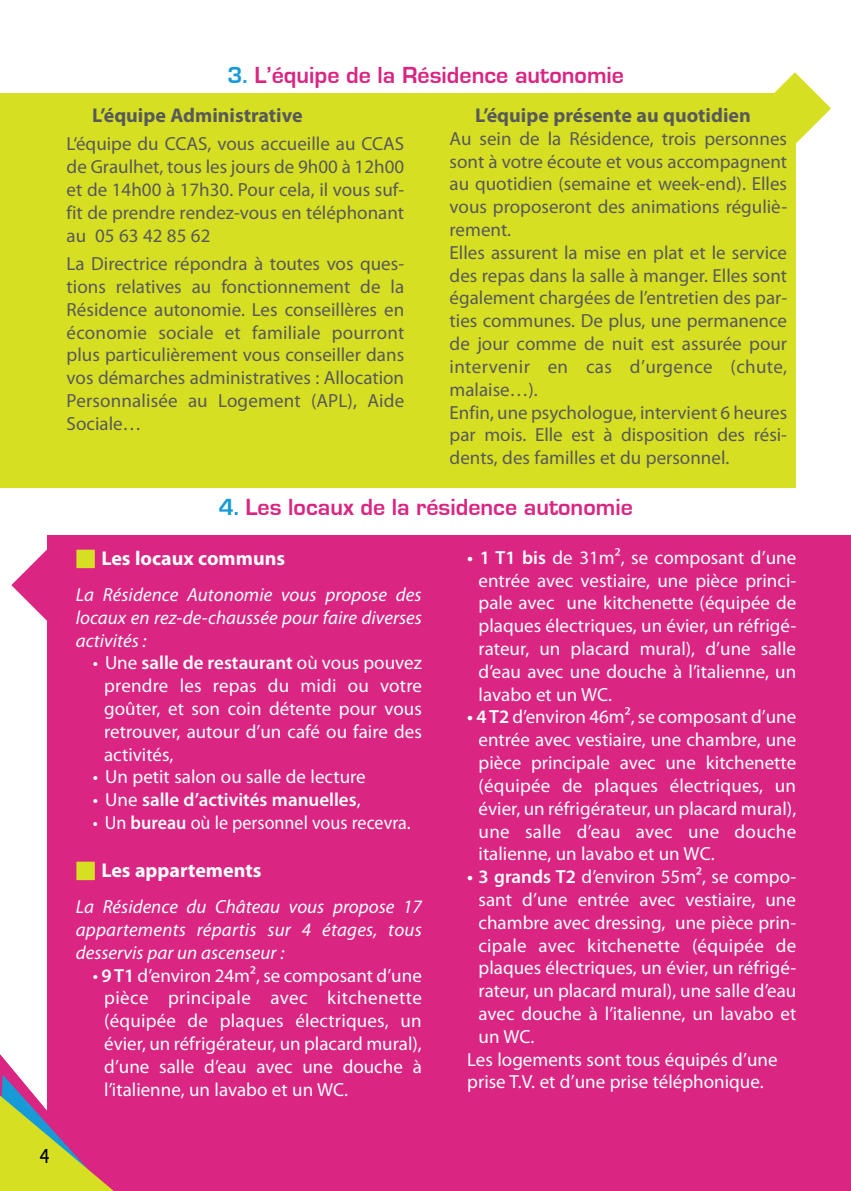
<style>
.page{position:relative;width:851px;height:1191px;background:#fff}
.page>*{position:absolute;margin:0;border:0;box-sizing:border-box;transform-origin:0 0}
.t1{font:700 24px "Eurostile";color:#da2582}
.t2{font:700 20px "Myriad Pro";color:#58595b}
.t3{font:700 20px "Myriad Pro";color:#fff}
.t4{font:500 20px "Circula";color:#000}
.t5{font:19px/22.8px "Myriad Pro";color:#fff;text-align:justify}
.t6{font:19px/22.8px "Myriad Pro";color:#58595b;text-align:justify}
.t7{font:italic 19px/22.8px "Myriad Pro";color:#fff;text-align:justify}
.t8{font:19px "Myriad Pro";color:#fff;scale:.95 1}
.t9{font:600 19px "Myriad Pro";color:#fff}
.s1{color:#179bd7}
.s2{color:#d7df23}
.s3{font-weight:600}
.s4{font-weight:400}
</style>
<div class="page">
<svg style="left:11px;top:549px;width:36px;height:72px"></svg>
<svg style="left:774px;top:72px;width:56px;height:72px"></svg>
<div style="left:47px;top:535px;width:803px;height:656px;background:#da2582"></div>
<div style="left:0;top:93px;width:795px;height:395px;background:#d7df23"></div>
<svg style="left:0;top:1054px;width:114px;height:137px"></svg>
<p class="t1" style="left:227px;top:62px;width:398px"><span class="s1">3.</span> L’équipe de la Résidence autonomie</p>
<p class="t2" style="left:67px;top:104px;width:237px"><span class="s2">■</span> L’équipe Administrative</p>
<p class="t6" style="left:67px;top:132px;width:339px">L‘équipe du CCAS, vous accueille au CCAS de Graulhet, tous les jours de 9h00 à 12h00 et de 14h00 à 17h30. Pour cela, il vous suf&shy;fit de prendre rendez-vous en téléphonant au 05 63 42 85 62</p>
<p class="t6" style="left:67px;top:252px;width:339px">La Directrice répondra à toutes vos ques&shy;tions relatives au fonctionnement de la Résidence autonomie. Les conseillères en économie sociale et familiale pourront plus particulièrement vous conseiller dans vos démarches administratives : Allocation Personnalisée au Logement (APL), Aide Sociale…</p>
<p class="t2" style="left:449px;top:104px;width:302px"><span class="s2">■</span> L’équipe présente au quotidien</p>
<p class="t6" style="left:449px;top:127px;width:339px;text-align:left">Au sein de la Résidence, trois personnes sont à votre écoute et vous accompagnent au quotidien (semaine et week-end). Elles vous proposeront des animations réguliè&shy;rement.<br>Elles assurent la mise en plat et le service des repas dans la salle à manger. Elles sont également chargées de l’entretien des par&shy;ties communes. De plus, une permanence de jour comme de nuit est assurée pour intervenir en cas d’urgence (chute, malaise…).<br>Enfin, une psychologue, intervient 6 heures par mois. Elle est à disposition des rési&shy;dents, des familles et du personnel.</p>
<p class="t1" style="left:219px;top:494px;width:415px"><span class="s1">4.</span> Les locaux de la résidence autonomie</p>
<p class="t3" style="left:76px;top:547px;width:211px"><span class="s2">■</span> Les locaux communs</p>
<p class="t7" style="left:76px;top:583px;width:347px">La Résidence Autonomie vous propose des locaux en rez-de-chaussée pour faire diverses activités :</p>
<p class="t5" style="left:104px;top:651px;width:319px;text-indent:-11px">• Une <span class="s3">salle de restaurant</span> où vous pouvez prendre les repas du midi ou votre goûter, et son coin détente pour vous retrouver, autour d’un café ou faire des activités,</p>
<p class="t5" style="left:93px;top:765px;width:274px">• Un petit salon ou salle de lecture</p>
<p class="t9" style="left:93px;top:787px;width:269px"><span class="s4">• Une</span> salle d’activités manuelles<span class="s4">,</span></p>
<p class="t8" style="left:93px;top:811px;width:336px">• Un <span class="s3">bureau</span> où le personnel vous recevra.</p>
<p class="t3" style="left:76px;top:859px;width:187px"><span class="s2">■</span> Les appartements</p>
<p class="t7" style="left:76px;top:895px;width:347px">La Résidence du Château vous propose 17 appartements répartis sur 4 étages, tous desservis par un ascenseur :</p>
<p class="t5" style="left:104px;top:963px;width:319px;text-indent:-11px">• <span class="s3">9 T1</span> d’environ 24m², se composant d’une pièce principale avec kitchenette (équipée de plaques électriques, un évier, un réfrigérateur, un placard mural), d’une salle d’eau avec une douche à l’italienne, un lavabo et un WC.</p>
<p class="t5" style="left:478px;top:546px;width:319px;text-indent:-11px"><span class="s3">• 1 T1 bis</span> de 31m², se composant d’une entrée avec vestiaire, une pièce princi&shy;pale avec une kitchenette (équipée de plaques électriques, un évier, un réfrigé&shy;rateur, un placard mural), d’une salle d’eau avec une douche à l’italienne, un lavabo et un WC.</p>
<p class="t5" style="left:478px;top:705px;width:319px;text-indent:-11px"><span class="s3">• 4 T2</span> d’environ 46m², se composant d’une entrée avec vestiaire, une chambre, une pièce principale avec une kitchenette (équipée de plaques électriques, un évier, un réfrigérateur, un placard mural), une salle d’eau avec une douche italienne, un lavabo et un WC.</p>
<p class="t5" style="left:467px;top:865px;width:330px"><span class="s3">• 3 grands T2</span> d’environ 55m², se compo-</p>
<p class="t5" style="left:478px;top:888px;width:319px">sant d’une entrée avec vestiaire, une</p>
<p class="t5" style="left:478px;top:910px;width:319px">chambre avec dressing, une pièce prin-</p>
<p class="t5" style="left:478px;top:933px;width:319px">cipale avec kitchenette (équipée de</p>
<p class="t5" style="left:478px;top:956px;width:319px">plaques électriques, un évier, un réfrigé-</p>
<p class="t5" style="left:478px;top:979px;width:319px">rateur, un placard mural), une salle d’eau</p>
<p class="t5" style="left:478px;top:1002px;width:319px">avec douche à l’italienne, un lavabo et</p>
<p class="t5" style="left:478px;top:1024px;width:57px">un WC.</p>
<p class="t5" style="left:467px;top:1047px;width:312px">Les logements sont tous équipés d’une</p>
<p class="t5" style="left:467px;top:1070px;width:298px">prise T.V. et d’une prise téléphonique.</p>
<p class="t4" style="left:40px;top:1143px;width:11px">4</p>
</div>
